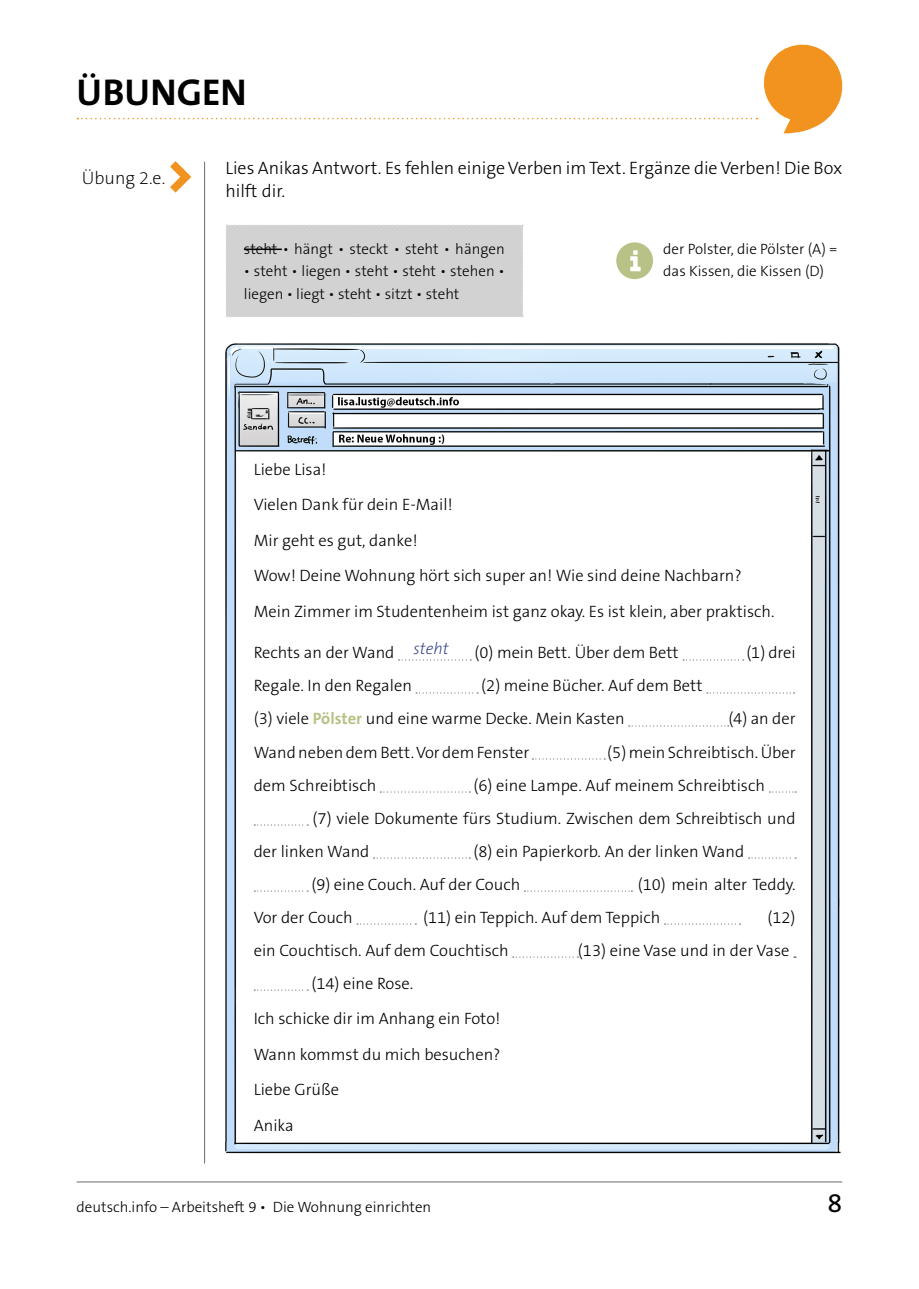
<style>
.page{position:relative;width:919px;height:1289px;background:#fff}
.page>*{position:absolute;margin:0;border:0;box-sizing:border-box;transform-origin:0 0}
.t1{font:700 37.5px "The Sans B7";color:#000}
.t2{font:27px "The Sans B5 Plain";color:#000}
.NormalText{font:300 18px/22.5px "The Sans B3";color:#000}
.t3{font:200 18px "The Sans B2";color:#000}
.NormalInputText{font:300 16.5px/33px "The Sans B3";color:#000}
.Handwritting{font:italic 200 16.5px "The Sans B2";color:#283583}
.NoteText{font:300 15px/22.5px "The Sans B3";color:#000}
.s1{font-family:"The Sans B7";font-weight:700;color:#b8c287}
</style>
<div class="page">
<svg style="left:77px;top:44px;width:766px;height:89px"></svg>
<hr style="left:77px;top:1181px;width:765px;height:1px;background:#6c6c6c">
<hr style="left:204px;top:162px;width:1px;height:1001px;background:#6c6c6c">
<svg style="left:170px;top:161px;width:21px;height:32px"></svg>
<div style="left:225px;top:224px;width:298px;height:93px;background:#d2d2d2"></div>
<hr style="left:244px;top:248px;width:38px;height:2px;background:#000">
<svg style="left:616px;top:242px;width:37px;height:37px"></svg>
<img style="left:225px;top:343px;width:616px;height:810px">
<svg style="left:398px;top:659px;width:73px;height:1px"></svg>
<svg style="left:683px;top:659px;width:60px;height:1px"></svg>
<svg style="left:416px;top:692px;width:62px;height:1px"></svg>
<svg style="left:706px;top:692px;width:88px;height:1px"></svg>
<svg style="left:628px;top:725px;width:100px;height:1px"></svg>
<svg style="left:532px;top:758px;width:73px;height:1px"></svg>
<svg style="left:380px;top:791px;width:90px;height:1px"></svg>
<svg style="left:769px;top:791px;width:27px;height:1px"></svg>
<svg style="left:254px;top:824px;width:54px;height:1px"></svg>
<svg style="left:373px;top:857px;width:97px;height:1px"></svg>
<svg style="left:748px;top:857px;width:48px;height:1px"></svg>
<svg style="left:254px;top:890px;width:54px;height:1px"></svg>
<svg style="left:524px;top:890px;width:108px;height:1px"></svg>
<svg style="left:357px;top:923px;width:59px;height:1px"></svg>
<svg style="left:664px;top:923px;width:76px;height:1px"></svg>
<svg style="left:513px;top:956px;width:65px;height:1px"></svg>
<svg style="left:254px;top:989px;width:54px;height:1px"></svg>
<h1 class="t1" style="left:77px;top:72px;width:172px">ÜBUNGEN</h1>
<p class="t3" style="left:82px;top:168px;width:85px">Übung 2.e.</p>
<p class="NormalText" style="left:225px;top:158px;width:618px">Lies Anikas Antwort. Es fehlen einige Verben im Text. Ergänze die Verben! Die Box hilft dir.</p>
<p class="NoteText" style="left:244px;top:238px;width:262px">steht • hängt • steckt • steht • hängen</p>
<p class="NoteText" style="left:244px;top:260px;width:262px">• steht • liegen • steht • steht • stehen • liegen • liegt • steht • sitzt • steht</p>
<p class="NoteText" style="left:663px;top:238px;width:176px">der Polster, die Pölster (A) = das Kissen, die Kissen (D)</p>
<p class="NormalInputText" style="left:254px;top:453px;width:74px">Liebe Lisa!</p>
<p class="NormalInputText" style="left:254px;top:489px;width:200px">Vielen Dank für dein E-Mail!</p>
<p class="NormalInputText" style="left:254px;top:524px;width:165px">Mir geht es gut, danke!</p>
<p class="NormalInputText" style="left:254px;top:560px;width:489px">Wow! Deine Wohnung hört sich super an! Wie sind deine Nachbarn?</p>
<p class="NormalInputText" style="left:254px;top:595px;width:522px">Mein Zimmer im Studentenheim ist ganz okay. Es ist klein, aber praktisch.</p>
<p class="NormalInputText" style="left:254px;top:637px;width:142px">Rechts an der Wand</p>
<p class="NormalInputText" style="left:474px;top:637px;width:206px">(0) mein Bett. Über dem Bett</p>
<p class="NormalInputText" style="left:746px;top:637px;width:51px">(1) drei</p>
<p class="NormalInputText" style="left:254px;top:670px;width:160px">Regale. In den Regalen</p>
<p class="Handwritting" style="left:413px;top:639px;width:37px">steht</p>
<p class="NormalInputText" style="left:254px;top:670px;width:450px;text-indent:227px">(2) meine Bücher. Auf dem Bett (3) viele <span class="s1">Pölster</span> und eine warme Decke. Mein Kasten</p>
<p class="NormalInputText" style="left:728px;top:703px;width:69px">(4) an der</p>
<p class="NormalInputText" style="left:254px;top:736px;width:277px">Wand neben dem Bett. Vor dem Fenster</p>
<p class="NormalInputText" style="left:607px;top:736px;width:190px">(5) mein Schreibtisch. Über</p>
<p class="NormalInputText" style="left:254px;top:769px;width:124px">dem Schreibtisch</p>
<p class="NormalInputText" style="left:473px;top:769px;width:293px">(6) eine Lampe. Auf meinem Schreibtisch</p>
<p class="NormalInputText" style="left:312px;top:802px;width:484px">(7) viele Dokumente fürs Studium. Zwischen dem Schreibtisch und</p>
<p class="NormalInputText" style="left:254px;top:835px;width:117px">der linken Wand</p>
<p class="NormalInputText" style="left:311px;top:835px;width:434px;text-indent:162px">(8) ein Papierkorb. An der linken Wand (9) eine Couch. Auf der Couch</p>
<p class="NormalInputText" style="left:637px;top:868px;width:159px">(10) mein alter Teddy.</p>
<p class="NormalInputText" style="left:254px;top:901px;width:101px">Vor der Couch</p>
<p class="NormalInputText" style="left:423px;top:901px;width:239px">(11) ein Teppich. Auf dem Teppich</p>
<p class="NormalInputText" style="left:767px;top:901px;width:30px">(12)</p>
<p class="NormalInputText" style="left:254px;top:934px;width:256px">ein Couchtisch. Auf dem Couchtisch</p>
<p class="NormalInputText" style="left:578px;top:934px;width:213px">(13) eine Vase und in der Vase</p>
<p class="NormalInputText" style="left:311px;top:967px;width:103px">(14) eine Rose.</p>
<p class="NormalInputText" style="left:254px;top:1002px;width:248px">Ich schicke dir im Anhang ein Foto!</p>
<p class="NormalInputText" style="left:254px;top:1038px;width:248px">Wann kommst du mich besuchen?</p>
<p class="NormalInputText" style="left:254px;top:1073px;width:87px">Liebe Grüße</p>
<p class="NormalInputText" style="left:254px;top:1109px;width:41px">Anika</p>
<p class="NoteText" style="left:77px;top:1195px;width:356px">deutsch.info – Arbeitsheft 9 • Die Wohnung einrichten</p>
<h2 class="t2" style="left:827px;top:1188px;width:16px">8</h2>
</div>
